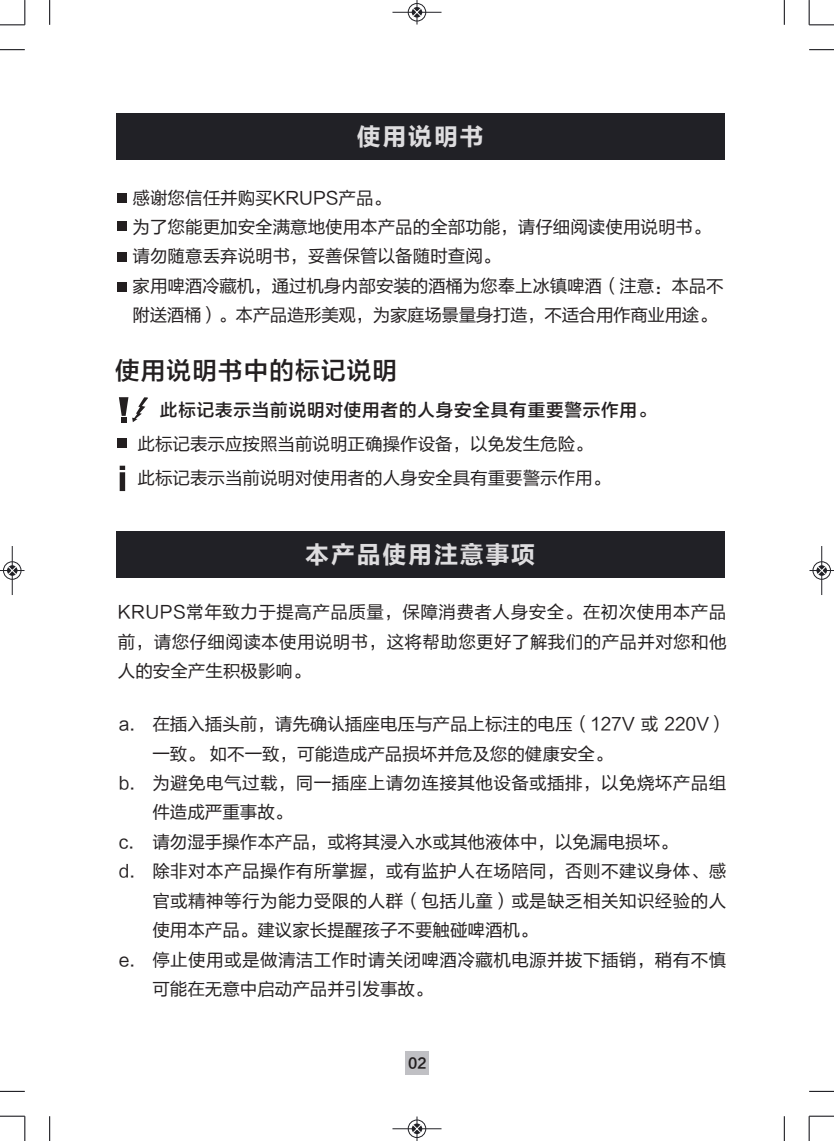
<style>
.page{position:relative;width:834px;height:1141px;background:#fff}
.page>*{position:absolute;margin:0;border:0;box-sizing:border-box;transform-origin:0 0}
.t1{font:24.5px "FZLTCHJW GB1 0";letter-spacing:.05em;color:#dedddf}
.t2{font:24.5px "FZLTZHK GBK1 0";letter-spacing:.05em;color:#231f20}
.t3{font:17.5px/29.4px "FZLTHJW GB1 0";color:#231f20}
.t4{font:17.5px "FZLTZHK GBK1 0";letter-spacing:.05em;color:#231f20}
.t5{font:14px "FZLTZHK GBK1 0";color:#231f20}
</style>
<div class="page">
<div style="left:116px;top:114px;width:609px;height:46px;background:#212126"></div>
<svg style="left:0;top:49px;width:25px;height:1px"></svg>
<svg style="left:49px;top:0;width:1px;height:25px"></svg>
<svg style="left:0;top:0;width:25px;height:25px"></svg>
<svg style="left:809px;top:49px;width:24px;height:1px"></svg>
<svg style="left:783px;top:0;width:1px;height:25px"></svg>
<svg style="left:808px;top:0;width:25px;height:25px"></svg>
<svg style="left:0;top:1091px;width:25px;height:1px"></svg>
<svg style="left:49px;top:1116px;width:1px;height:25px"></svg>
<svg style="left:0;top:1116px;width:25px;height:25px"></svg>
<svg style="left:809px;top:1091px;width:24px;height:1px"></svg>
<svg style="left:783px;top:1116px;width:1px;height:25px"></svg>
<svg style="left:808px;top:1116px;width:25px;height:25px"></svg>
<hr style="left:12px;top:546px;width:1px;height:49px;background:#212126">
<div style="left:3px;top:562px;width:18px;height:17px;border:1px solid #212126;border-radius:50%"></div>
<svg style="left:0;top:566px;width:24px;height:9px"></svg>
<hr style="left:821px;top:546px;width:1px;height:49px;background:#212126">
<div style="left:812px;top:562px;width:18px;height:17px;border:1px solid #212126;border-radius:50%"></div>
<svg style="left:809px;top:566px;width:24px;height:9px"></svg>
<hr style="left:392px;top:12px;width:49px;height:1px;background:#212126">
<div style="left:408px;top:3px;width:18px;height:18px;border:1px solid #212126;border-radius:50%"></div>
<svg style="left:412px;top:0;width:9px;height:25px"></svg>
<hr style="left:392px;top:1128px;width:49px;height:1px;background:#212126">
<div style="left:408px;top:1120px;width:18px;height:18px;border:1px solid #212126;border-radius:50%"></div>
<svg style="left:412px;top:1116px;width:9px;height:25px"></svg>
<div style="left:405px;top:1051px;width:23px;height:24px;background:#c0c0c4"></div>
<div style="left:117px;top:221px;width:10px;height:10px;background:#231f20"></div>
<div style="left:117px;top:193px;width:10px;height:10px;background:#231f20"></div>
<div style="left:117px;top:438px;width:10px;height:10px;background:#231f20"></div>
<div style="left:117px;top:252px;width:10px;height:10px;background:#231f20"></div>
<div style="left:117px;top:282px;width:10px;height:10px;background:#231f20"></div>
<div style="left:116px;top:532px;width:609px;height:46px;background:#212126"></div>
<svg style="left:119px;top:397px;width:29px;height:26px"></svg>
<svg style="left:120px;top:466px;width:5px;height:25px"></svg>
<h1 class="t1" style="left:356px;top:123px;width:129px">使用说明书</h1>
<p class="t3" style="left:133px;top:183px;width:592px">感谢您信任并购买KRUPS产品。<br>为了您能更加安全满意地使用本产品的全部功能，请仔细阅读使用说明书。请勿随意丢弃说明书，妥善保管以备随时查阅。<br>家用啤酒冷藏机，通过机身内部安装的酒桶为您奉上冰镇啤酒（注意：本品不附送酒桶）。本产品造形美观，为家庭场景量身打造，不适合用作商业用途。</p>
<h1 class="t2" style="left:115px;top:357px;width:283px">使用说明书中的标记说明</h1>
<p class="t4" style="left:160px;top:400px;width:497px">此标记表示当前说明对使用者的人身安全具有重要警示作用。</p>
<p class="t3" style="left:137px;top:428px;width:474px;line-height:33.8px">此标记表示应按照当前说明正确操作设备，以免发生危险。此标记表示当前说明对使用者的人身安全具有重要警示作用。</p>
<h1 class="t1" style="left:305px;top:541px;width:232px">本产品使用注意事项</h1>
<p class="t3" style="left:118px;top:598px;width:610px;text-align:justify">KRUPS常年致力于提高产品质量，保障消费者人身安全。在初次使用本产品前，请您仔细阅读本使用说明书，这将帮助您更好了解我们的产品并对您和他人的安全产生积极影响。</p>
<p class="t3" style="left:152px;top:710px;width:575px">在插入插头前，请先确认插座电压与产品上标注的电压（127V 或 220V）一致。 如不一致，可能造成产品损坏并危及您的健康安全。<br>为避免电气过载，同一插座上请勿连接其他设备或插排，以免烧坏产品组件造成严重事故。<br>请勿湿手操作本产品，或将其浸入水或其他液体中，以免漏电损坏。<br>除非对本产品操作有所掌握，或有监护人在场陪同，否则不建议身体、感官或精神等行为能力受限的人群（包括儿童）或是缺乏相关知识经验的人使用本产品。建议家长提醒孩子不要触碰啤酒机。<br>停止使用或是做清洁工作时请关闭啤酒冷藏机电源并拔下插销，稍有不慎可能在无意中启动产品并引发事故。</p>
<p class="t3" style="left:119px;top:710px;width:18px">a.</p>
<p class="t3" style="left:119px;top:769px;width:18px">b.</p>
<p class="t3" style="left:119px;top:828px;width:18px">c. d.</p>
<p class="t3" style="left:119px;top:945px;width:18px">e.</p>
<p class="t5" style="left:408px;top:1056px;width:20px">02</p>
</div>
